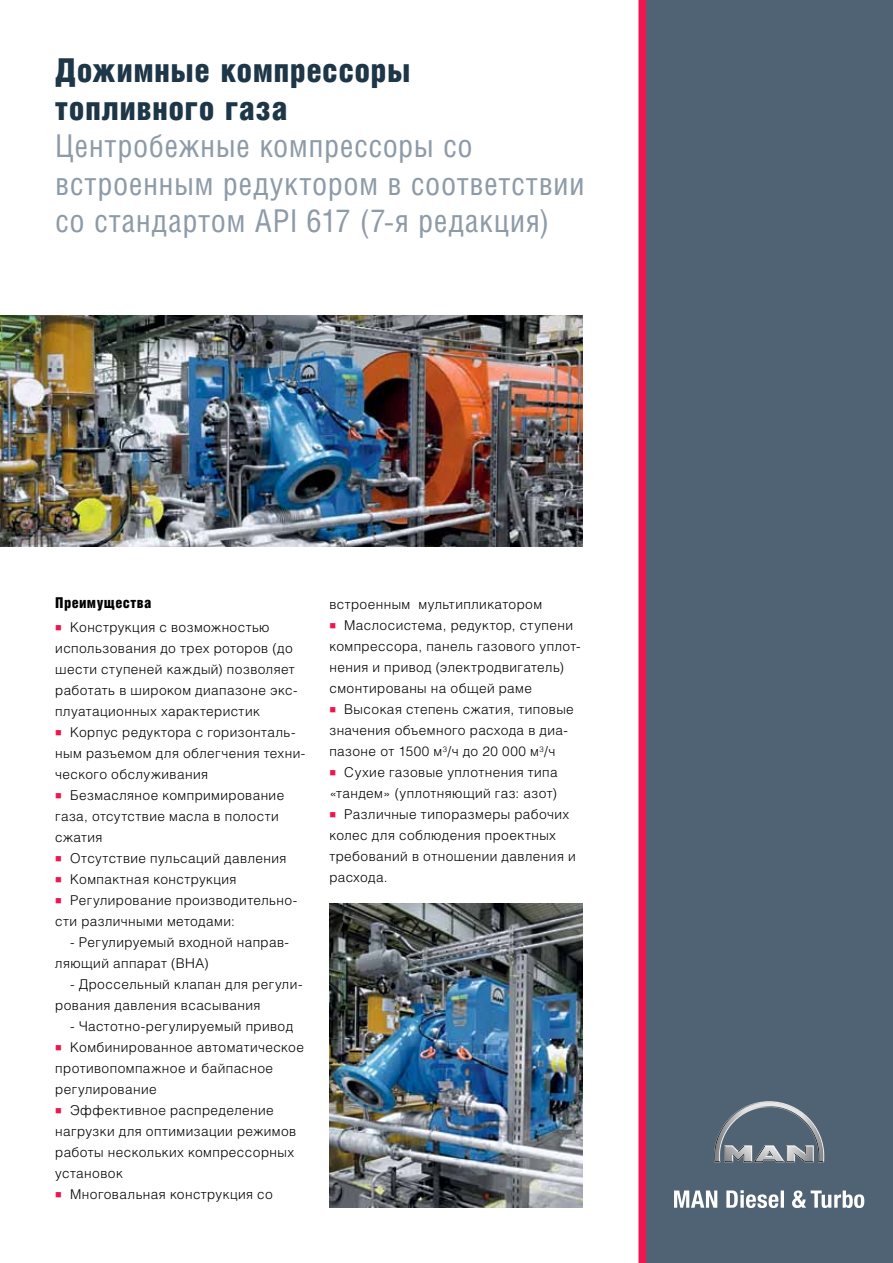
<style>
.page{position:relative;width:893px;height:1263px;background:#fff}
.page>*{position:absolute;margin:0;border:0;box-sizing:border-box;transform-origin:0 0}
.t1{font:33px/37.5px "Helios Cond Black C";letter-spacing:.01em;color:#1d3648}
.t2{font:31.5px/37.5px "Helios Cond C";letter-spacing:.015em;color:#8d9aa8}
.t3{font:15px "Helios Cond Black C";letter-spacing:.025em;color:#000}
.t4{font:13.5px/21px "Helios Light C";letter-spacing:.03em;color:#000}
.s1{color:#ed1651}
</style>
<div class="page">
<div style="left:646px;top:0;width:247px;height:1263px;background:#506374"></div>
<div style="left:638px;top:0;width:8px;height:1263px;background:#ed1651"></div>
<svg style="left:714px;top:1101px;width:110px;height:61px"></svg>
<svg style="left:674px;top:1190px;width:190px;height:18px"></svg>
<img style="left:0;top:316px;width:583px;height:231px">
<img style="left:329px;top:904px;width:254px;height:304px">
<h1 class="t1" style="left:55px;top:51px;width:357px">Дожимные компрессоры топливного газа</h1>
<h2 class="t2" style="left:55px;top:127px;width:531px">Центробежные компрессоры со встроенным редуктором в соответствии со стандартом API 617 (7-я редакция)</h2>
<p class="t3" style="left:55px;top:594px;width:98px">Преимущества</p>
<p class="t4" style="left:55px;top:616px;width:244px"><span class="s1">■</span> Конструкция с возможностью использования до трех роторов (до шести ступеней каждый) позволяет работать в широком диапазоне экс&shy;плуатационных характеристик</p>
<p class="t4" style="left:55px;top:721px;width:252px"><span class="s1">■</span> Корпус редуктора с горизонталь&shy;ным разъемом для облегчения техни&shy;ческого обслуживания</p>
<p class="t4" style="left:55px;top:784px;width:231px"><span class="s1">■</span> Безмасляное компримирование газа, отсутствие масла в полости сжатия</p>
<p class="t4" style="left:55px;top:847px;width:233px"><span class="s1">■</span> Отсутствие пульсаций давления</p>
<p class="t4" style="left:55px;top:868px;width:183px"><span class="s1">■</span> Компактная конструкция</p>
<p class="t4" style="left:55px;top:889px;width:244px"><span class="s1">■</span> Регулирование производительно&shy;сти различными методами:</p>
<p class="t4" style="left:55px;top:931px;width:235px;text-indent:15px">- Регулируемый входной направ&shy;ляющий аппарат (ВНА)</p>
<p class="t4" style="left:55px;top:973px;width:249px;text-indent:15px">- Дроссельный клапан для регули&shy;рования давления всасывания</p>
<p class="t4" style="left:70px;top:1015px;width:224px">- Частотно-регулируемый привод</p>
<p class="t4" style="left:55px;top:1036px;width:250px"><span class="s1">■</span> Комбинированное автоматическое противопомпажное и байпасное регулирование</p>
<p class="t4" style="left:55px;top:1099px;width:243px"><span class="s1">■</span> Эффективное распределение нагрузки для оптимизации режимов работы нескольких компрессорных установок</p>
<p class="t4" style="left:55px;top:1183px;width:219px"><span class="s1">■</span> Многовальная конструкция со</p>
<p class="t4" style="left:329px;top:594px;width:214px">встроенным мультипликатором</p>
<p class="t4" style="left:329px;top:615px;width:253px"><span class="s1">■</span> Маслосистема, редуктор, ступени компрессора, панель газового уплот&shy;нения и привод (электродвигатель) смонтированы на общей раме</p>
<p class="t4" style="left:329px;top:699px;width:246px"><span class="s1">■</span> Высокая степень сжатия, типовые значения объемного расхода в диа&shy;пазоне от 1500 м<sup>3</sup>/ч до 20 000 м<sup>3</sup>/ч</p>
<p class="t4" style="left:329px;top:762px;width:230px"><span class="s1">■</span> Сухие газовые уплотнения типа «тандем» (уплотняющий газ: азот)</p>
<p class="t4" style="left:329px;top:804px;width:248px"><span class="s1">■</span> Различные типоразмеры рабочих колес для соблюдения проектных требований в отношении давления и расхода.</p>
</div>
